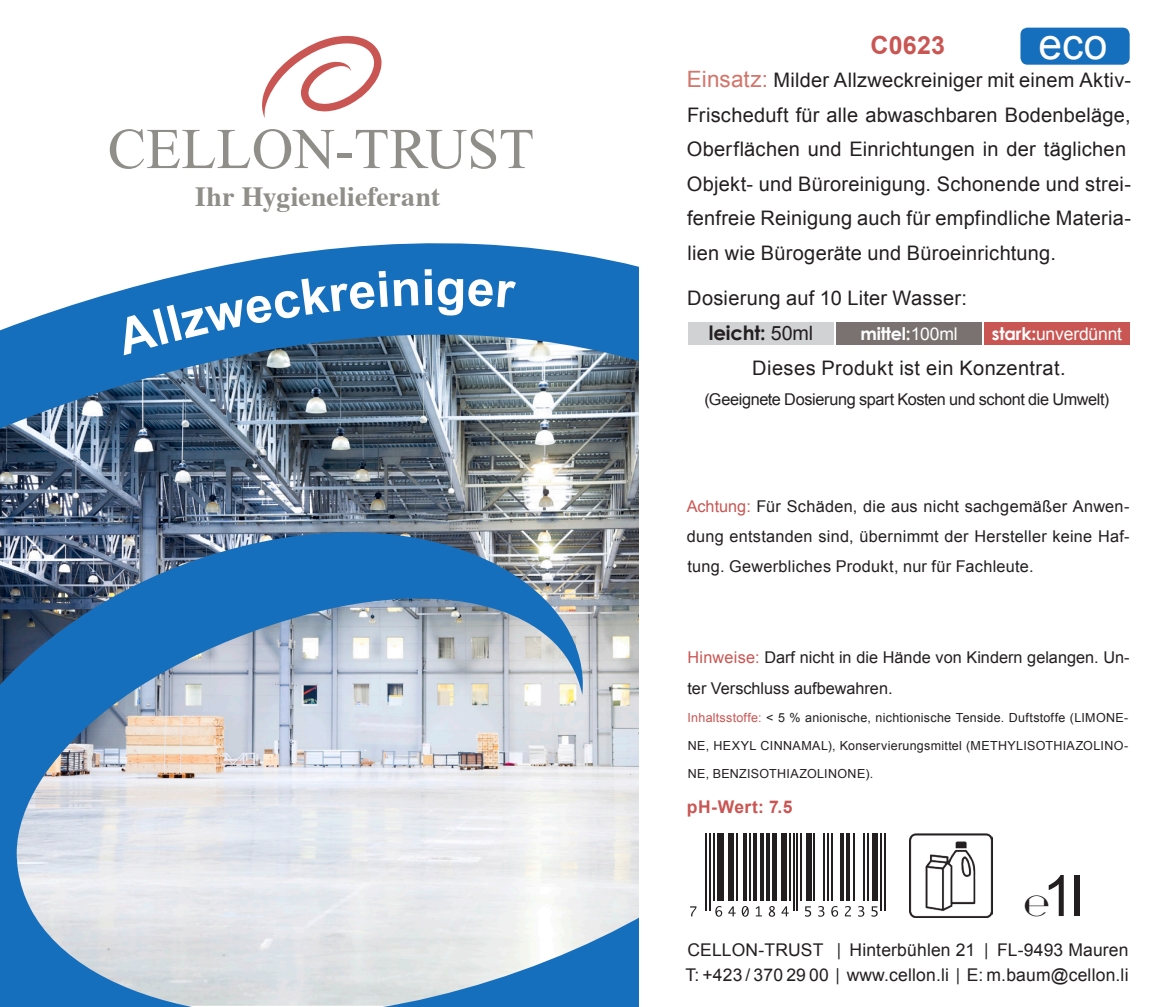
<style>
.page{position:relative;width:1170px;height:1007px;background:#fff}
.page>*{position:absolute;margin:0;border:0;box-sizing:border-box;transform-origin:0 0}
.t1{font:57px "Arial";color:#231f20}
.t2{font:700 50px "Arial";color:#fff}
.t3{font:42.5px "Arial";color:#fff}
.t4{font:700 27.75px "Times";letter-spacing:.005em;color:#908e89}
.t5{font:700 25px "Arial";letter-spacing:.01em;color:#c95653}
.Fließtext_NEU{font:20px/34.5px "Arial";letter-spacing:.01em;color:#231f20}
.t6{font:700 19.75px "Century Gothic";letter-spacing:-.01em;color:#231f20}
.t7{font:17.5px "Arial";letter-spacing:.01em;color:#231f20}
.t8{font:17.5px "Arial";letter-spacing:-.01em;color:#fff}
.t9{font:700 17.5px "Century Gothic";letter-spacing:-.01em;color:#fff}
.t10{font:700 17.5px "Arial";letter-spacing:.025em;color:#c95653}
.Fließtext_NEU-2{font:16.25px/30.2px "Arial";color:#231f20;text-align:justify}
.Fließtext_NEU-3{font:16.25px "Arial";letter-spacing:-.02em;color:#231f20}
.Fließtext_NEU-4{font:12.5px "Arial";letter-spacing:.025em;color:#231f20}
.s1{font-size:22.5px;color:#d2756b}
.s2{font-family:"Arial";font-weight:400}
.s3{font-family:"Century Gothic";font-weight:700}
.s4{color:#c95653}
.s5{font-family:"Minion Pro";font-size:32.5px}
.s6{font-family:"Century Gothic"}
</style>
<div class="page">
<img style="left:0;top:243px;width:639px;height:763px">
<img style="left:909px;top:833px;width:83px;height:84px">
<div style="left:688px;top:322px;width:145px;height:22px;background:#d1d2d4"></div>
<div style="left:836px;top:322px;width:145px;height:22px;background:#7a7270"></div>
<div style="left:984px;top:322px;width:145px;height:22px;background:#c95653"></div>
<hr style="left:705px;top:833px;width:2px;height:77px;background:#231f20">
<hr style="left:709px;top:833px;width:1px;height:77px;background:#231f20">
<svg style="left:690px;top:906px;width:6px;height:10px"></svg>
<hr style="left:712px;top:833px;width:2px;height:68px;background:#231f20">
<hr style="left:716px;top:833px;width:2px;height:68px;background:#231f20">
<hr style="left:718px;top:833px;width:2px;height:68px;background:#231f20">
<hr style="left:720px;top:833px;width:2px;height:68px;background:#231f20">
<hr style="left:722px;top:833px;width:2px;height:68px;background:#231f20">
<svg style="left:715px;top:906px;width:7px;height:10px"></svg>
<hr style="left:728px;top:833px;width:1px;height:68px;background:#231f20">
<hr style="left:729px;top:833px;width:2px;height:68px;background:#231f20">
<hr style="left:731px;top:833px;width:2px;height:68px;background:#231f20">
<hr style="left:735px;top:833px;width:2px;height:68px;background:#231f20">
<svg style="left:728px;top:906px;width:7px;height:10px"></svg>
<hr style="left:743px;top:833px;width:2px;height:68px;background:#231f20">
<hr style="left:745px;top:833px;width:2px;height:68px;background:#231f20">
<hr style="left:748px;top:833px;width:2px;height:68px;background:#231f20">
<svg style="left:741px;top:906px;width:7px;height:10px"></svg>
<hr style="left:752px;top:833px;width:2px;height:68px;background:#231f20">
<hr style="left:754px;top:833px;width:2px;height:68px;background:#231f20">
<hr style="left:760px;top:833px;width:2px;height:68px;background:#231f20">
<hr style="left:762px;top:833px;width:2px;height:68px;background:#231f20">
<svg style="left:755px;top:906px;width:6px;height:10px"></svg>
<hr style="left:766px;top:833px;width:1px;height:68px;background:#231f20">
<hr style="left:767px;top:833px;width:2px;height:68px;background:#231f20">
<hr style="left:771px;top:833px;width:2px;height:68px;background:#231f20">
<hr style="left:773px;top:833px;width:2px;height:68px;background:#231f20">
<hr style="left:775px;top:833px;width:2px;height:68px;background:#231f20">
<svg style="left:768px;top:906px;width:7px;height:10px"></svg>
<hr style="left:781px;top:833px;width:2px;height:68px;background:#231f20">
<hr style="left:783px;top:833px;width:2px;height:68px;background:#231f20">
<hr style="left:785px;top:833px;width:1px;height:68px;background:#231f20">
<hr style="left:788px;top:833px;width:2px;height:68px;background:#231f20">
<svg style="left:781px;top:906px;width:7px;height:10px"></svg>
<hr style="left:792px;top:833px;width:2px;height:77px;background:#231f20">
<hr style="left:796px;top:833px;width:2px;height:77px;background:#231f20">
<hr style="left:800px;top:833px;width:2px;height:68px;background:#231f20">
<hr style="left:805px;top:833px;width:2px;height:68px;background:#231f20">
<hr style="left:807px;top:833px;width:2px;height:68px;background:#231f20">
<hr style="left:809px;top:833px;width:2px;height:68px;background:#231f20">
<svg style="left:805px;top:906px;width:6px;height:10px"></svg>
<hr style="left:813px;top:833px;width:2px;height:68px;background:#231f20">
<hr style="left:823px;top:833px;width:1px;height:68px;background:#231f20">
<svg style="left:818px;top:906px;width:6px;height:10px"></svg>
<hr style="left:826px;top:833px;width:2px;height:68px;background:#231f20">
<hr style="left:830px;top:833px;width:2px;height:68px;background:#231f20">
<svg style="left:831px;top:906px;width:7px;height:10px"></svg>
<hr style="left:840px;top:833px;width:2px;height:68px;background:#231f20">
<hr style="left:842px;top:833px;width:1px;height:68px;background:#231f20">
<hr style="left:845px;top:833px;width:2px;height:68px;background:#231f20">
<hr style="left:847px;top:833px;width:2px;height:68px;background:#231f20">
<svg style="left:844px;top:906px;width:6px;height:10px"></svg>
<hr style="left:853px;top:833px;width:2px;height:68px;background:#231f20">
<hr style="left:862px;top:833px;width:2px;height:68px;background:#231f20">
<svg style="left:858px;top:906px;width:6px;height:10px"></svg>
<hr style="left:866px;top:833px;width:2px;height:68px;background:#231f20">
<hr style="left:872px;top:833px;width:2px;height:68px;background:#231f20">
<hr style="left:874px;top:833px;width:2px;height:68px;background:#231f20">
<hr style="left:876px;top:833px;width:2px;height:68px;background:#231f20">
<svg style="left:871px;top:906px;width:6px;height:10px"></svg>
<hr style="left:880px;top:833px;width:1px;height:77px;background:#231f20">
<hr style="left:883px;top:833px;width:2px;height:77px;background:#231f20">
<div style="left:1020px;top:28px;width:109px;height:37px;background:#166fbc;border-radius:7px"></div>
<svg style="left:110px;top:129px;width:224px;height:40px"></svg>
<hr style="left:337px;top:153px;width:15px;height:4px;background:#908e89">
<svg style="left:356px;top:129px;width:176px;height:40px"></svg>
<svg style="left:262px;top:35px;width:119px;height:83px"></svg>
<svg style="left:114px;top:271px;width:304px;height:84px;background:#2272b7"></svg>
<svg style="left:424px;top:269px;width:8px;height:36px"></svg>
<svg style="left:467px;top:279px;width:49px;height:29px"></svg>
<p class="t4" style="left:195px;top:170px;width:246px">Ihr Hygienelieferant</p>
<p class="t2" style="left:435px;top:254px;width:33px">g</p>
<p class="t5" style="left:870px;top:28px;width:76px">C0623</p>
<p class="t3" style="left:1038px;top:16px;width:70px">eco</p>
<p class="Fließtext_NEU" style="left:686px;top:63px;width:446px"><span class="s1">Einsatz:</span> Milder Allzweckreiniger mit einem Aktiv-Frischeduft für alle abwaschbaren Bodenbeläge, Oberflächen und Einrichtungen in der täglichen Objekt- und Büroreinigung. Schonende und strei&shy;fenfreie Reinigung auch für empfindliche Materia&shy;lien wie Bürogeräte und Büroeinrichtung.</p>
<p class="Fließtext_NEU" style="left:687px;top:280px;width:281px">Dosierung auf 10 Liter Wasser:</p>
<p class="t6" style="left:709px;top:321px;width:106px">leicht: <span class="s2">50ml</span></p>
<p class="t9" style="left:860px;top:322px;width:99px">mittel:<span class="s2">100ml</span></p>
<p class="t8" style="left:991px;top:322px;width:132px"><span class="s3">stark:</span>unverdünnt</p>
<p class="Fließtext_NEU" style="left:752px;top:351px;width:315px">Dieses Produkt ist ein Konzentrat.</p>
<p class="Fließtext_NEU-3" style="left:704px;top:389px;width:406px">(Geeignete Dosierung spart Kosten und schont die Umwelt)</p>
<p class="Fließtext_NEU-2" style="left:686px;top:491px;width:444px"><span class="s4">Achtung:</span> Für Schäden, die aus nicht sachgemäßer Anwen&shy;dung entstanden sind, übernimmt der Hersteller keine Haf&shy;tung. Gewerbliches Produkt, nur für Fachleute.</p>
<p class="Fließtext_NEU-2" style="left:687px;top:642px;width:443px"><span class="s4">Hinweise:</span> Darf nicht in die Hände von Kindern gelangen. Un&shy;ter Verschluss aufbewahren.</p>
<p class="Fließtext_NEU-4" style="left:687px;top:709px;width:442px"><span class="s4">Inhaltsstoffe:</span> &lt; 5 % anionische, nichtionische Tenside. Duftstoffe (LIMONE-</p>
<p class="Fließtext_NEU-4" style="left:687px;top:737px;width:442px">NE, HEXYL CINNAMAL), Konservierungsmittel (METHYLISOTHIAZOLINO-</p>
<p class="Fließtext_NEU-4" style="left:687px;top:765px;width:187px">NE, BENZISOTHIAZOLINONE).</p>
<p class="t10" style="left:686px;top:794px;width:107px">pH-Wert: 7.5</p>
<p class="t1" style="left:1023px;top:858px;width:61px"><span class="s5">℮</span>1l</p>
<p class="t7" style="left:687px;top:938px;width:442px">CELLON-TRUST <span class="s6">|</span> Hinterbühlen 21 <span class="s6">|</span> FL-9493 Mauren</p>
<p class="t7" style="left:685px;top:962px;width:444px">T: +423 / 370 29 00 <span class="s6">|</span> www.cellon.li <span class="s6">|</span> E: m.baum@cellon.li</p>
</div>
